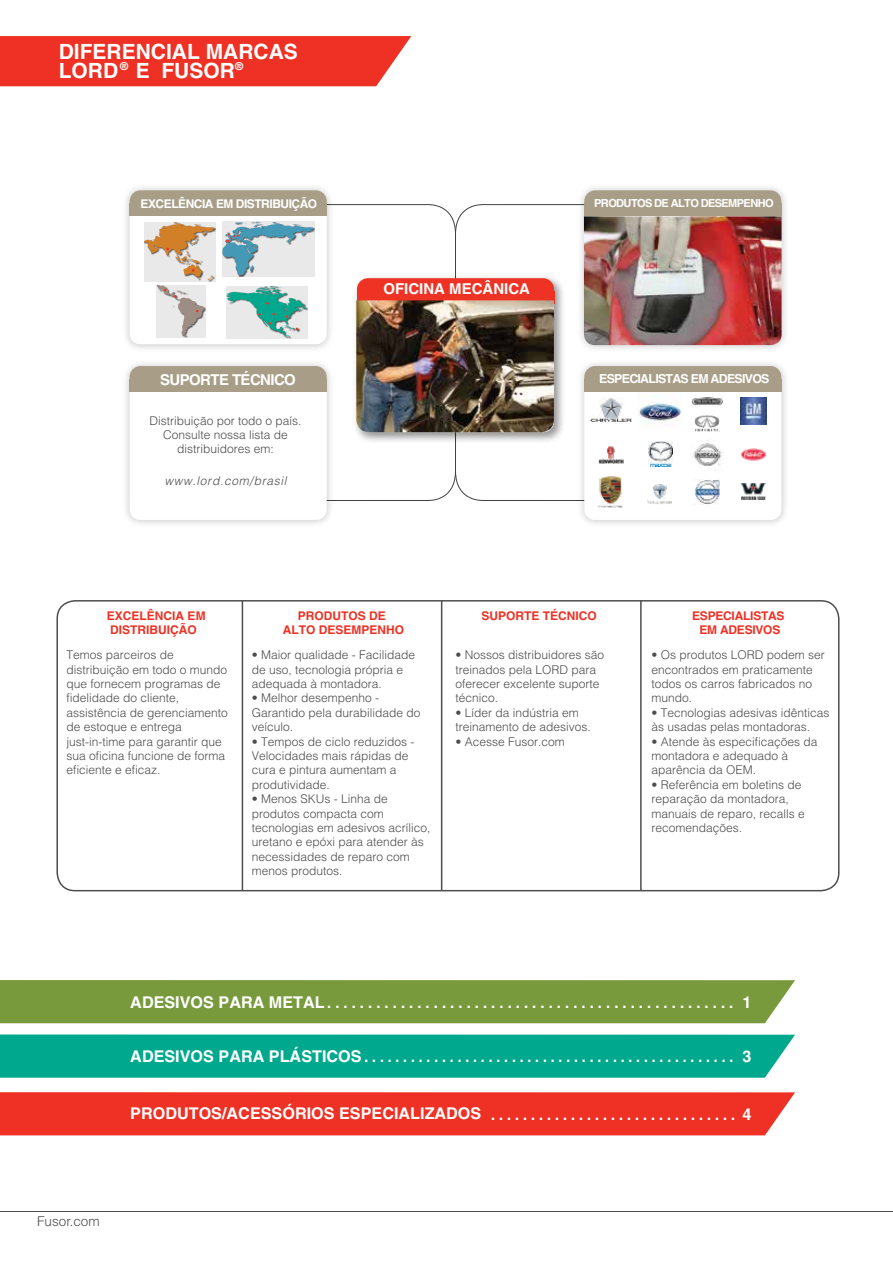
<style>
.page{position:relative;width:893px;height:1263px;background:#fff}
.page>*{position:absolute;margin:0;border:0;box-sizing:border-box;transform-origin:0 0}
.t1{font:700 21px/19.2px "Helvetica LT Std";color:#fff}
.t2{font:700 16.2px "Helvetica LT Std";color:#fff}
.t3{font:700 16.2px "Helvetica LT Std";color:#fff;scale:.89 1}
.t4{font:700 15px "Helvetica LT Std";color:#fff}
.t5{font:700 15px "Helvetica LT Std";letter-spacing:-.04em;color:#fff}
.t6{font:300 13.5px "Helvetica LT Std";color:#4d4d4f}
.t7{font:700 12.45px "Helvetica LT Std";letter-spacing:-.06em;color:#fff}
.t8{font:300 12px/14.4px "Helvetica LT Std";color:#4d4d4f}
.t9{font:700 12px/14.4px "Helvetica LT Std";color:#ee3124}
.t10{font:700 12px "Helvetica LT Std";letter-spacing:-.04em;color:#fff}
.t11{font:700 12px/14.4px "Helvetica LT Std";letter-spacing:-.02em;color:#ee3124;text-align:center}
.t12{font:italic 300 12px "Helvetica LT Std";letter-spacing:.06em;color:#4d4d4f}
.t13{font:700 11.1px "Helvetica LT Std";letter-spacing:-.06em;color:#fff}
.t14{font:700 10.95px "Helvetica LT Std";color:#fff}
</style>
<div class="page">
<div style="left:0;top:980px;width:795px;height:43px;background:#789a3d"></div>
<div style="left:0;top:1034px;width:795px;height:44px;background:#00a98e"></div>
<div style="left:0;top:1092px;width:795px;height:43px;background:#ee3124"></div>
<hr style="left:0;top:1211px;width:893px;height:1px;background:#4d4d4f">
<svg style="left:338px;top:447px;width:235px;height:54px"></svg>
<img style="left:355px;top:337px;width:208px;height:110px">
<img style="left:573px;top:187px;width:213px;height:337px">
<div style="left:584px;top:379px;width:197px;height:141px;background:#fff;border-radius:10px"></div>
<div style="left:584px;top:366px;width:197px;height:26px;background:#a89e88;border-radius:11px"></div>
<img style="left:126px;top:187px;width:212px;height:337px">
<div style="left:130px;top:379px;width:197px;height:141px;background:#fff;border-radius:10px"></div>
<div style="left:130px;top:366px;width:197px;height:26px;background:#a89e88;border-radius:11px"></div>
<div style="left:584px;top:190px;width:197px;height:26px;background:#a89e88;border-radius:11px"></div>
<div style="left:130px;top:203px;width:197px;height:141px;background:#fff;border-radius:10px"></div>
<div style="left:130px;top:190px;width:197px;height:26px;background:#a89e88;border-radius:11px"></div>
<img style="left:638px;top:396px;width:45px;height:27px">
<img style="left:692px;top:397px;width:30px;height:8px">
<img style="left:740px;top:398px;width:27px;height:27px">
<img style="left:695px;top:415px;width:25px;height:17px">
<img style="left:599px;top:446px;width:24px;height:17px">
<img style="left:648px;top:442px;width:24px;height:25px">
<img style="left:693px;top:440px;width:29px;height:29px">
<img style="left:741px;top:448px;width:25px;height:13px">
<img style="left:597px;top:476px;width:26px;height:32px">
<img style="left:695px;top:479px;width:25px;height:25px">
<img style="left:741px;top:483px;width:25px;height:17px">
<img style="left:590px;top:397px;width:42px;height:24px">
<img style="left:653px;top:485px;width:14px;height:13px">
<img style="left:648px;top:501px;width:24px;height:3px">
<img style="left:584px;top:216px;width:198px;height:129px">
<img style="left:356px;top:337px;width:198px;height:95px">
<svg style="left:214px;top:222px;width:2px;height:60px"></svg>
<svg style="left:157px;top:336px;width:49px;height:2px"></svg>
<svg style="left:144px;top:222px;width:70px;height:114px"></svg>
<svg style="left:227px;top:337px;width:81px;height:2px"></svg>
<img style="left:222px;top:203px;width:437px;height:134px">
<div style="left:56px;top:600px;width:783px;height:291px;border:2px solid #4d4d4f;border-radius:18px"></div>
<hr style="left:242px;top:600px;width:1px;height:291px;background:#4d4d4f">
<hr style="left:441px;top:600px;width:1px;height:291px;background:#4d4d4f">
<hr style="left:640px;top:600px;width:2px;height:291px;background:#4d4d4f">
<div style="left:0;top:36px;width:411px;height:50px;background:#ee3124"></div>
<h1 class="t1" style="left:59px;top:42px;width:241px">DIFERENCIAL MARCAS<br>LORD E FUSOR</h1>
<p class="t14" style="left:120px;top:60px;width:10px">®</p>
<p class="t14" style="left:235px;top:60px;width:10px">®</p>
<p class="t10" style="left:141px;top:196px;width:178px">EXCELÊNCIA EM DISTRIBUIÇÃO</p>
<p class="t5" style="left:160px;top:371px;width:137px">SUPORTE TÉCNICO</p>
<p class="t8" style="left:149px;top:413px;width:154px;text-align:center">Distribuição por todo o país.<br>Consulte nossa lista de distribuidores em:</p>
<p class="t12" style="left:164px;top:473px;width:124px">www.lord.com/brasil</p>
<p class="t4" style="left:383px;top:280px;width:148px">OFICINA MECÂNICA</p>
<p class="t13" style="left:594px;top:196px;width:181px">PRODUTOS DE ALTO DESEMPENHO</p>
<p class="t7" style="left:599px;top:371px;width:172px">ESPECIALISTAS EM ADESIVOS</p>
<p class="t9" style="left:107px;top:608px;width:100px">EXCELÊNCIA EM<br>DISTRIBUIÇÃO</p>
<p class="t9" style="left:298px;top:608px;width:90px">PRODUTOS DE</p>
<p class="t9" style="left:481px;top:608px;width:117px">SUPORTE TÉCNICO</p>
<p class="t9" style="left:283px;top:623px;width:123px">ALTO DESEMPENHO</p>
<p class="t8" style="left:66px;top:647px;width:163px">Temos parceiros de distribuição em todo o mundo que fornecem programas de fidelidade do cliente, assistência de gerenciamento de estoque e entrega just-in-time para garantir que sua oficina funcione de forma eficiente e eficaz.</p>
<p class="t8" style="left:252px;top:647px;width:165px">• Maior qualidade - Facilidade de uso, tecnologia própria e adequada à montadora.</p>
<p class="t8" style="left:252px;top:691px;width:170px">• Melhor desempenho -<br>Garantido pela durabilidade do veículo.</p>
<p class="t8" style="left:252px;top:734px;width:164px">• Tempos de ciclo reduzidos -<br>Velocidades mais rápidas de cura e pintura aumentam a produtividade.</p>
<p class="t8" style="left:252px;top:791px;width:180px">• Menos SKUs - Linha de produtos compacta com tecnologias em adesivos acrílico, uretano e epóxi para atender às necessidades de reparo com menos produtos.</p>
<p class="t8" style="left:455px;top:647px;width:150px">• Nossos distribuidores são treinados pela LORD para oferecer excelente suporte técnico.</p>
<p class="t8" style="left:455px;top:705px;width:137px">• Líder da indústria em treinamento de adesivos.</p>
<p class="t8" style="left:455px;top:734px;width:111px">• Acesse Fusor.com</p>
<p class="t11" style="left:692px;top:608px;width:94px">ESPECIALISTAS<br>EM ADESIVOS</p>
<p class="t8" style="left:651px;top:647px;width:175px">• Os produtos LORD podem ser encontrados em praticamente todos os carros fabricados no mundo.</p>
<p class="t8" style="left:651px;top:705px;width:180px">• Tecnologias adesivas idênticas às usadas pelas montadoras.</p>
<p class="t8" style="left:651px;top:734px;width:168px">• Atende às especificações da montadora e adequado à aparência da OEM.</p>
<p class="t8" style="left:651px;top:777px;width:155px">• Referência em boletins de reparação da montadora, manuais de reparo, recalls e recomendações.</p>
<h2 class="t2" style="left:130px;top:992px;width:622px">ADESIVOS PARA METAL.................................................. 1</h2>
<h2 class="t2" style="left:130px;top:1046px;width:605px">ADESIVOS PARA PLÁSTICOS................................................</h2>
<h2 class="t2" style="left:742px;top:1046px;width:11px">3</h2>
<h2 class="t2" style="left:130px;top:1104px;width:353px">PRODUTOS/ACESSÓRIOS ESPECIALIZADOS</h2>
<h2 class="t3" style="left:491px;top:1104px;width:294px">............................... 4</h2>
<p class="t6" style="left:37px;top:1213px;width:64px">Fusor.com</p>
</div>
